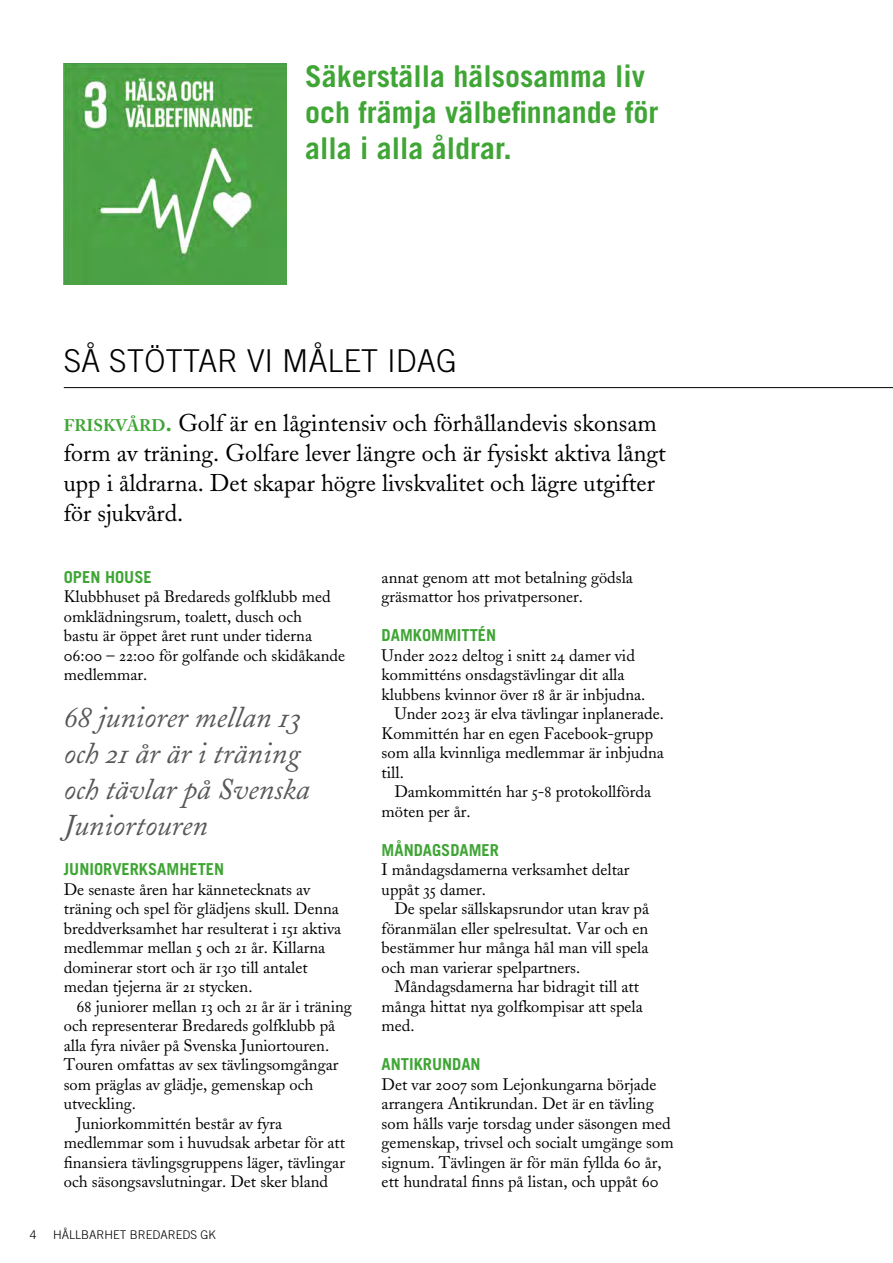
<style>
.page{position:relative;width:893px;height:1263px;background:#fff}
.page>*{position:absolute;margin:0;border:0;box-sizing:border-box;transform-origin:0 0}
.t1{font:300 31.5px "Trade Gothic";color:#000}
.t2{font:700 30px/36px "Trade Gothic";color:#3fa535}
.t3{font:30px/36px "Adobe Caslon Italic Os F";color:#575756}
.t4{font:24px/30px "Adobe Caslon OSF";color:#000}
.t5{font:16.5px/19.5px "Adobe Caslon OSF";color:#000}
.t6{font:700 16.5px "Trade Gothic";color:#3fa535}
.t7{font:300 12px "Trade Gothic";color:#000}
.s1{font-family:"Adobe Caslon Bold Os F";font-size:16.8px;color:#3fa535}
.s2{font-family:"Adobe Caslon Bold Os F";color:#3fa535}
</style>
<div class="page">
<img style="left:64px;top:64px;width:222px;height:220px">
<hr style="left:64px;top:387px;width:829px;height:1px;background:#000">
<h2 class="t2" style="left:305px;top:58px;width:355px">Säkerställa hälsosamma liv och främja välbefinnande för alla i alla åldrar.</h2>
<h1 class="t1" style="left:64px;top:342px;width:395px">SÅ STÖTTAR VI MÅLET IDAG</h1>
<h3 class="t4" style="left:64px;top:408px;width:603px"><span class="s1">FRISKVÅRD</span><span class="s2">.</span> Golf är en lågintensiv och förhållandevis skonsam form av träning. Golfare lever längre och är fysiskt aktiva långt upp i åldrarna. Det skapar högre livskvalitet och lägre utgifter för sjukvård.</h3>
<p class="t6" style="left:64px;top:566px;width:90px">OPEN HOUSE</p>
<p class="t5" style="left:64px;top:587px;width:283px">Klubbhuset på Bredareds golfklubb med omklädningsrum, toalett, dusch och<br>bastu är öppet året runt under tiderna 06:00 – 22:00 för golfande och skidåkande medlemmar.</p>
<h2 class="t3" style="left:64px;top:700px;width:247px">68 juniorer mellan 13 och 21 år är i träning och tävlar på Svenska<br>Juniortouren</h2>
<p class="t6" style="left:64px;top:859px;width:162px">JUNIORVERKSAMHETEN</p>
<p class="t5" style="left:64px;top:879px;width:279px">De senaste åren har kännetecknats av träning och spel för glädjens skull. Denna breddverksamhet har resulterat i 151 aktiva medlemmar mellan 5 och 21 år. Killarna dominerar stort och är 130 till antalet medan tjejerna är 21 stycken.</p>
<p class="t5" style="left:77px;top:996px;width:277px">68 juniorer mellan 13 och 21 år är i träning</p>
<p class="t5" style="left:64px;top:1016px;width:273px">och representerar Bredareds golfklubb på</p>
<p class="t5" style="left:64px;top:1035px;width:267px">alla fyra nivåer på Svenska Juniortouren.</p>
<p class="t5" style="left:64px;top:1055px;width:276px">Touren omfattas av sex tävlingsomgångar</p>
<p class="t5" style="left:64px;top:1074px;width:251px">som präglas av glädje, gemenskap och</p>
<p class="t5" style="left:64px;top:1094px;width:74px">utveckling.</p>
<p class="t5" style="left:77px;top:1113px;width:207px">Juniorkommittén består av fyra</p>
<p class="t5" style="left:64px;top:1133px;width:283px">medlemmar som i huvudsak arbetar för att</p>
<p class="t5" style="left:64px;top:1152px;width:283px">finansiera tävlingsgruppens läger, tävlingar</p>
<p class="t5" style="left:64px;top:1172px;width:266px">och säsongsavslutningar. Det sker bland</p>
<p class="t7" style="left:30px;top:1227px;width:8px">4</p>
<p class="t7" style="left:53px;top:1227px;width:164px">HÅLLBARHET BREDAREDS GK</p>
<p class="t5" style="left:382px;top:567px;width:253px">annat genom att mot betalning gödsla gräsmattor hos privatpersoner.</p>
<p class="t6" style="left:382px;top:625px;width:116px">DAMKOMMITTÉN</p>
<p class="t5" style="left:382px;top:645px;width:255px">Under 2022 deltog i snitt 24 damer vid</p>
<p class="t5" style="left:382px;top:665px;width:244px">kommitténs onsdagstävlingar dit alla</p>
<p class="t5" style="left:382px;top:684px;width:265px">klubbens kvinnor över 18 år är inbjudna.</p>
<p class="t5" style="left:394px;top:704px;width:271px">Under 2023 är elva tävlingar inplanerade.</p>
<p class="t5" style="left:382px;top:723px;width:273px">Kommittén har en egen Facebook-grupp</p>
<p class="t5" style="left:382px;top:743px;width:284px">som alla kvinnliga medlemmar är inbjudna</p>
<p class="t5" style="left:382px;top:762px;width:24px">till.</p>
<p class="t5" style="left:394px;top:782px;width:258px">Damkommittén har 5-8 protokollförda</p>
<p class="t5" style="left:382px;top:801px;width:90px">möten per år.</p>
<p class="t6" style="left:382px;top:840px;width:119px">MÅNDAGSDAMER</p>
<p class="t5" style="left:382px;top:860px;width:249px">I måndagsdamerna verksamhet deltar uppåt 35 damer.</p>
<p class="t5" style="left:382px;top:899px;width:269px;text-align:justify;text-indent:13px">De spelar sällskapsrundor utan krav på föranmälan eller spelresultat. Var och en bestämmer hur många hål man vill spela och man varierar spelpartners.</p>
<p class="t5" style="left:382px;top:977px;width:263px;text-indent:13px">Måndagsdamerna har bidragit till att många hittat nya golfkompisar att spela med.</p>
<p class="t6" style="left:382px;top:1054px;width:101px">ANTIKRUNDAN</p>
<p class="t5" style="left:382px;top:1075px;width:294px">Det var 2007 som Lejonkungarna började arrangera Antikrundan. Det är en tävling som hålls varje torsdag under säsongen med gemenskap, trivsel och socialt umgänge som signum. Tävlingen är för män fyllda 60 år, ett hundratal finns på listan, och uppåt 60</p>
</div>
